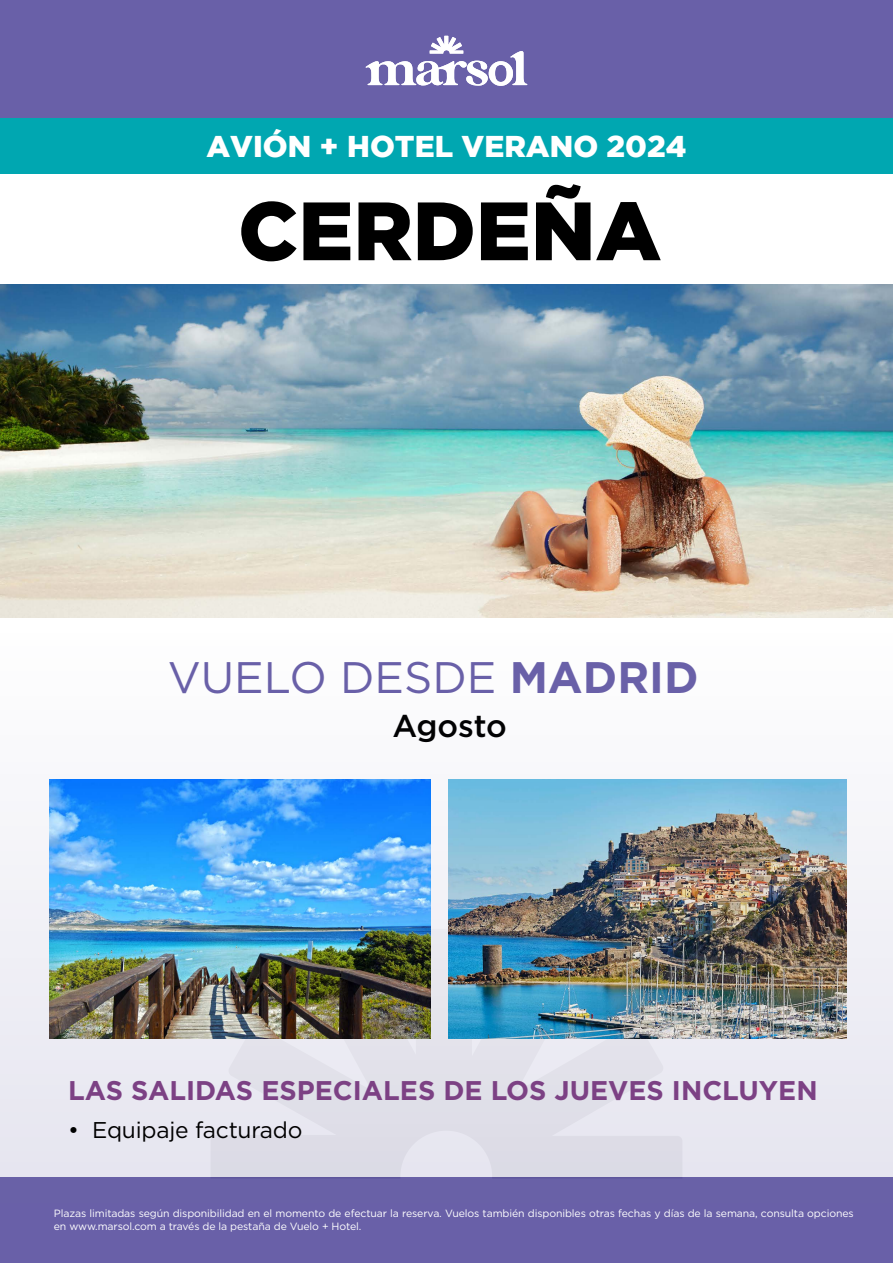
<style>
.page{position:relative;width:893px;height:1263px;background:#fff}
.page>*{position:absolute;margin:0;border:0;box-sizing:border-box;transform-origin:0 0}
.t1{font:900 82.5px "Gotham";color:#000}
.t2{font:44.1px "Gotham";color:#6960a8}
.t3{font:500 31.5px "Gotham";letter-spacing:-.01em;color:#020203}
.t4{font:900 30px "Gotham";color:#fff}
.t5{font:700 27px "Gotham";color:#7c4184}
.t6{font:22.8px "Gotham";letter-spacing:-.01em;color:#000}
.t7{font:10.5px/13.5px "Gotham";letter-spacing:-.01em;color:#fff}
.s1{font-weight:700}
</style>
<div class="page">
<div style="left:0;top:0;width:893px;height:122px;background:#6960a8"></div>
<div style="left:0;top:119px;width:893px;height:55px;background:#00a7b1"></div>
<div style="left:0;top:1178px;width:893px;height:85px;background:#6960a8"></div>
<svg style="left:0;top:779px;width:893px;height:399px;fill:#eaeaf2"></svg>
<svg style="left:211px;top:929px;width:471px;height:249px;fill:#e1e1e9"></svg>
<svg style="left:366px;top:36px;width:161px;height:50px"></svg>
<img style="left:0;top:285px;width:893px;height:332px">
<img style="left:50px;top:779px;width:380px;height:259px">
<img style="left:449px;top:779px;width:397px;height:259px">
<h3 class="t4" style="left:206px;top:129px;width:482px">AVIÓN + HOTEL VERANO 2024</h3>
<h1 class="t1" style="left:238px;top:183px;width:425px">CERDEÑA</h1>
<h2 class="t2" style="left:168px;top:649px;width:532px">VUELO DESDE <span class="s1">MADRID</span></h2>
<h3 class="t3" style="left:392px;top:705px;width:116px">Agosto</h3>
<h3 class="t5" style="left:68px;top:1072px;width:751px">LAS SALIDAS ESPECIALES DE LOS JUEVES INCLUYEN</h3>
<h3 class="t6" style="left:68px;top:1115px;width:236px">• Equipaje facturado</h3>
<p class="t7" style="left:54px;top:1206px;width:801px">Plazas limitadas según disponibilidad en el momento de efectuar la reserva. Vuelos también disponibles otras fechas y días de la semana, consulta opciones en www.marsol.com a través de la pestaña de Vuelo + Hotel.</p>
</div>
